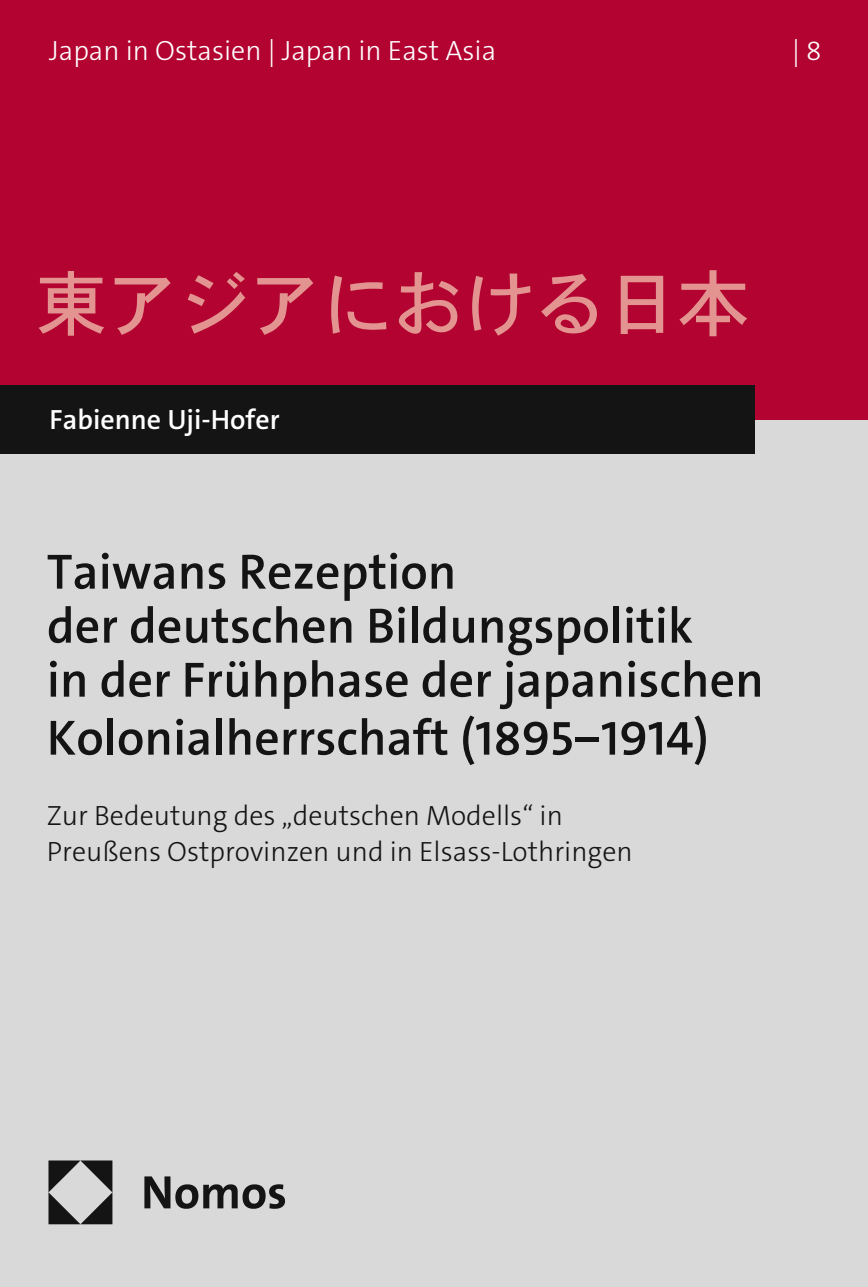
<style>
.page{position:relative;width:868px;height:1287px;background:#fff}
.page>*{position:absolute;margin:0;border:0;box-sizing:border-box;transform-origin:0 0}
.t1{font:72px "Osaka";letter-spacing:-.01em;color:#e39390}
.t2{font:600 50px/55.4px "The Sans C5";color:#131413}
.t3{font:300 28px/36px "The Sans C5";color:#131413}
.t4{font:300 28px "The Sans C5";color:#fff}
.t5{font:600 28px "The Sans C5";color:#fff}
</style>
<div class="page">
<div style="left:0;top:419px;width:867px;height:868px;background:#d9d9d9"></div>
<div style="left:0;top:0;width:867px;height:420px;background:#b30431"></div>
<div style="left:0;top:386px;width:754px;height:68px;background:#131413"></div>
<img style="left:48px;top:1160px;width:237px;height:65px">
<p class="t4" style="left:49px;top:33px;width:448px">Japan in Ostasien | Japan in East Asia</p>
<p class="t4" style="left:792px;top:33px;width:31px">| 8</p>
<h1 class="t1" style="left:35px;top:257px;width:715px">東アジアにおける日本</h1>
<p class="t5" style="left:50px;top:402px;width:231px">Fabienne Uji-Hofer</p>
<p class="t2" style="left:47px;top:544px;width:718px">Taiwans Rezeption<br>der deutschen Bildungspolitik<br>in der Frühphase der japanischen<br>Kolonialherrschaft (1895−1914)</p>
<p class="t3" style="left:47px;top:797px;width:587px">Zur Bedeutung des „deutschen Modells“ in<br>Preußens Ostprovinzen und in Elsass-Lothringen</p>
</div>
